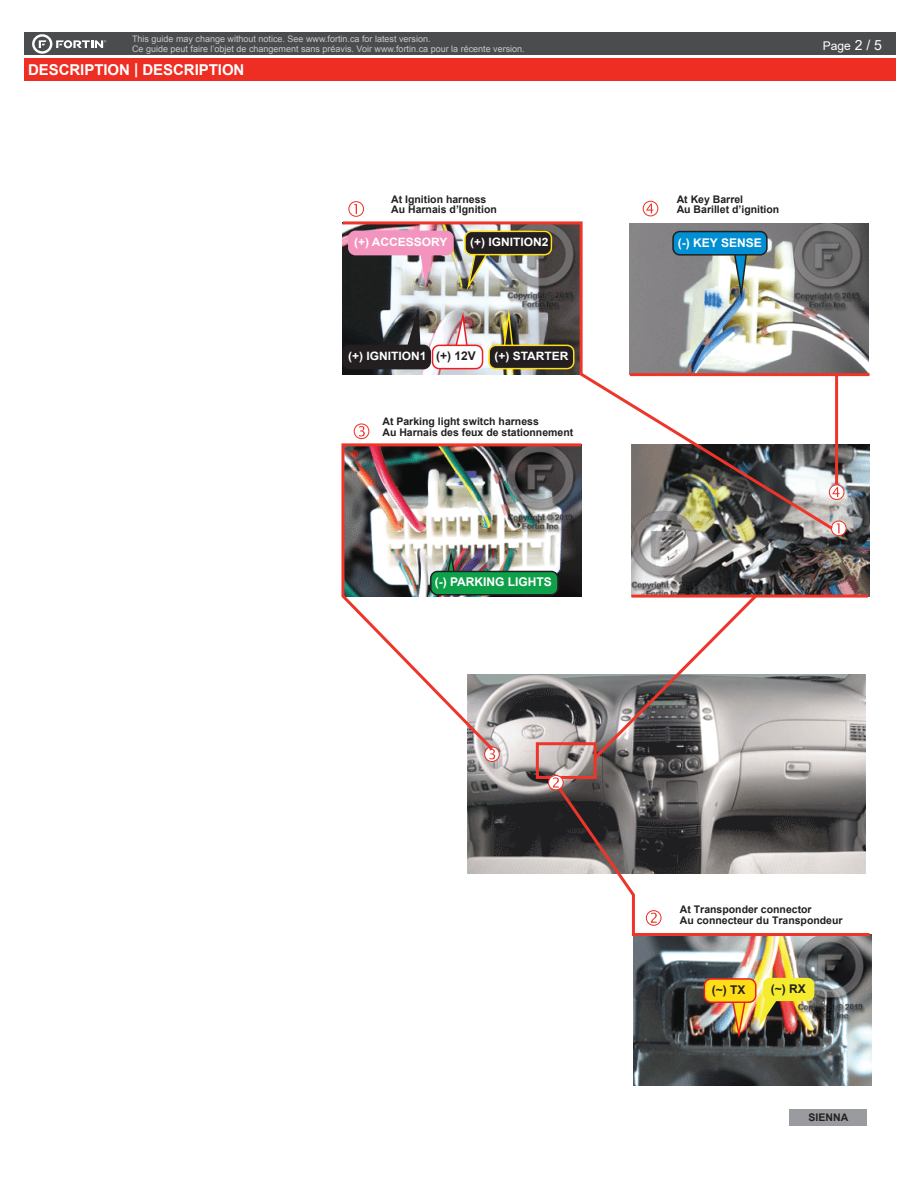
<style>
.page{position:relative;width:918px;height:1188px;background:#fff}
.page>*{position:absolute;margin:0;border:0;box-sizing:border-box;transform-origin:0 0}
.t1{font:700 15px "Arial";letter-spacing:-.005em;color:#fff}
.t2{font:700 12px "Arial";color:#fff}
.t3{font:700 12px "Arial";color:#231f20}
.t4{font:12px "Arial";color:#fff}
.t5{font:700 11.55px "Arial";color:#fff;scale:1.04 1}
.t6{font:700 10.5px/10.5px "Arial";color:#231f20}
.t7{font:9px/9.8px "Arial";color:#c7c8ca}
.s1{font-size:13.95px}
</style>
<div class="page">
<div style="left:24px;top:33px;width:872px;height:22px;background:#4b4c4d"></div>
<div style="left:24px;top:58px;width:872px;height:23px;background:#ee2e22"></div>
<svg style="left:32px;top:34px;width:74px;height:20px"></svg>
<div style="left:789px;top:1109px;width:78px;height:17px;background:#999b9e"></div>
<img style="left:467px;top:674px;width:398px;height:199px">
<img style="left:633px;top:938px;width:239px;height:147px">
<svg style="left:731px;top:1003px;width:16px;height:40px"></svg>
<svg style="left:348px;top:201px;width:16px;height:16px"></svg>
<div style="left:763px;top:978px;width:51px;height:23px;background:#f4ed2f;border-radius:7px"></div>
<svg style="left:758px;top:993px;width:20px;height:35px"></svg>
<img style="left:631px;top:445px;width:239px;height:151px">
<svg style="left:831px;top:521px;width:16px;height:15px"></svg>
<svg style="left:342px;top:221px;width:494px;height:311px"></svg>
<div style="left:536px;top:742px;width:61px;height:37px;border:3px solid #ee3529"></div>
<hr style="left:631px;top:595px;width:237px;height:3px;background:#ee3529">
<svg style="left:591px;top:592px;width:169px;height:170px"></svg>
<svg style="left:555px;top:783px;width:317px;height:155px"></svg>
<svg style="left:548px;top:775px;width:16px;height:16px"></svg>
<svg style="left:405px;top:302px;width:17px;height:43px"></svg>
<svg style="left:500px;top:302px;width:16px;height:43px"></svg>
<svg style="left:465px;top:252px;width:26px;height:43px"></svg>
<svg style="left:453px;top:308px;width:16px;height:37px"></svg>
<div style="left:432px;top:345px;width:51px;height:24px;background:#fff;border-radius:7px"></div>
<div style="left:432px;top:345px;width:51px;height:24px;border:2px solid #ee1d23;border-radius:7px"></div>
<div style="left:465px;top:231px;width:86px;height:24px;background:#231f20;border-radius:7px"></div>
<div style="left:464px;top:231px;width:88px;height:24px;border:2px solid #ffdd17;border-radius:7px"></div>
<div style="left:343px;top:345px;width:87px;height:24px;background:#231f20;border-radius:7px"></div>
<div style="left:342px;top:345px;width:89px;height:24px;border:2px solid #231f20;border-radius:7px"></div>
<svg style="left:418px;top:255px;width:16px;height:36px"></svg>
<div style="left:349px;top:231px;width:104px;height:24px;background:#f394bf;border-radius:7px"></div>
<div style="left:348px;top:231px;width:106px;height:24px;border:2px solid #f394bf;border-radius:7px"></div>
<div style="left:489px;top:345px;width:85px;height:24px;background:#231f20;border-radius:7px"></div>
<div style="left:488px;top:345px;width:86px;height:24px;border:2px solid #ffdd17;border-radius:7px"></div>
<div style="left:704px;top:979px;width:52px;height:23px;background:#ffdd17;border-radius:7px"></div>
<div style="left:704px;top:978px;width:53px;height:25px;border:2px solid #ee1d23;border-radius:7px"></div>
<img style="left:630px;top:223px;width:238px;height:150px">
<svg style="left:643px;top:201px;width:15px;height:15px"></svg>
<svg style="left:829px;top:484px;width:16px;height:16px"></svg>
<svg style="left:732px;top:256px;width:16px;height:48px"></svg>
<div style="left:673px;top:232px;width:94px;height:23px;background:#008fd3;border-radius:7px"></div>
<div style="left:672px;top:231px;width:96px;height:25px;border:2px solid #231f20;border-radius:7px"></div>
<hr style="left:630px;top:373px;width:240px;height:3px;background:#ee3529">
<hr style="left:835px;top:375px;width:3px;height:109px;background:#ee3529">
<svg style="left:354px;top:423px;width:15px;height:16px"></svg>
<svg style="left:484px;top:753px;width:16px;height:9px"></svg>
<img style="left:341px;top:442px;width:243px;height:311px">
<p class="t7" style="left:132px;top:34px;width:394px">This guide may change without notice. See www.fortin.ca for latest version.<br>Ce guide peut faire l’objet de changement sans préavis. Voir www.fortin.ca pour la récente version.</p>
<h1 class="t1" style="left:28px;top:59px;width:218px">DESCRIPTION | DESCRIPTION</h1>
<p class="t6" style="left:391px;top:194px;width:107px">At Ignition harness<br>Au Harnais d’Ignition</p>
<p class="t5" style="left:354px;top:234px;width:91px">(+) ACCESSORY</p>
<p class="t5" style="left:470px;top:234px;width:77px">(+) IGNITION2</p>
<p class="t5" style="left:348px;top:348px;width:77px">(+) IGNITION1</p>
<p class="t3" style="left:436px;top:347px;width:41px">(+) 12V</p>
<p class="t5" style="left:494px;top:348px;width:73px">(+) STARTER</p>
<p class="t6" style="left:382px;top:416px;width:192px">At Parking light switch harness<br>Au Harnais des feux de stationnement</p>
<p class="t2" style="left:435px;top:573px;width:119px">(-) PARKING LIGHTS</p>
<p class="t4" style="left:823px;top:38px;width:61px">Page <span class="s1">2 / 5</span></p>
<p class="t6" style="left:677px;top:194px;width:104px">At Key Barrel<br>Au Barillet d’ignition</p>
<p class="t2" style="left:678px;top:234px;width:85px">(-) KEY SENSE</p>
<p class="t6" style="left:680px;top:905px;width:164px">At Transponder connector<br>Au connecteur du Transpondeur</p>
<p class="t3" style="left:712px;top:981px;width:35px">(~) TX</p>
<p class="t3" style="left:771px;top:980px;width:37px">(~) RX</p>
<p class="t6" style="left:809px;top:1112px;width:41px">SIENNA</p>
</div>
